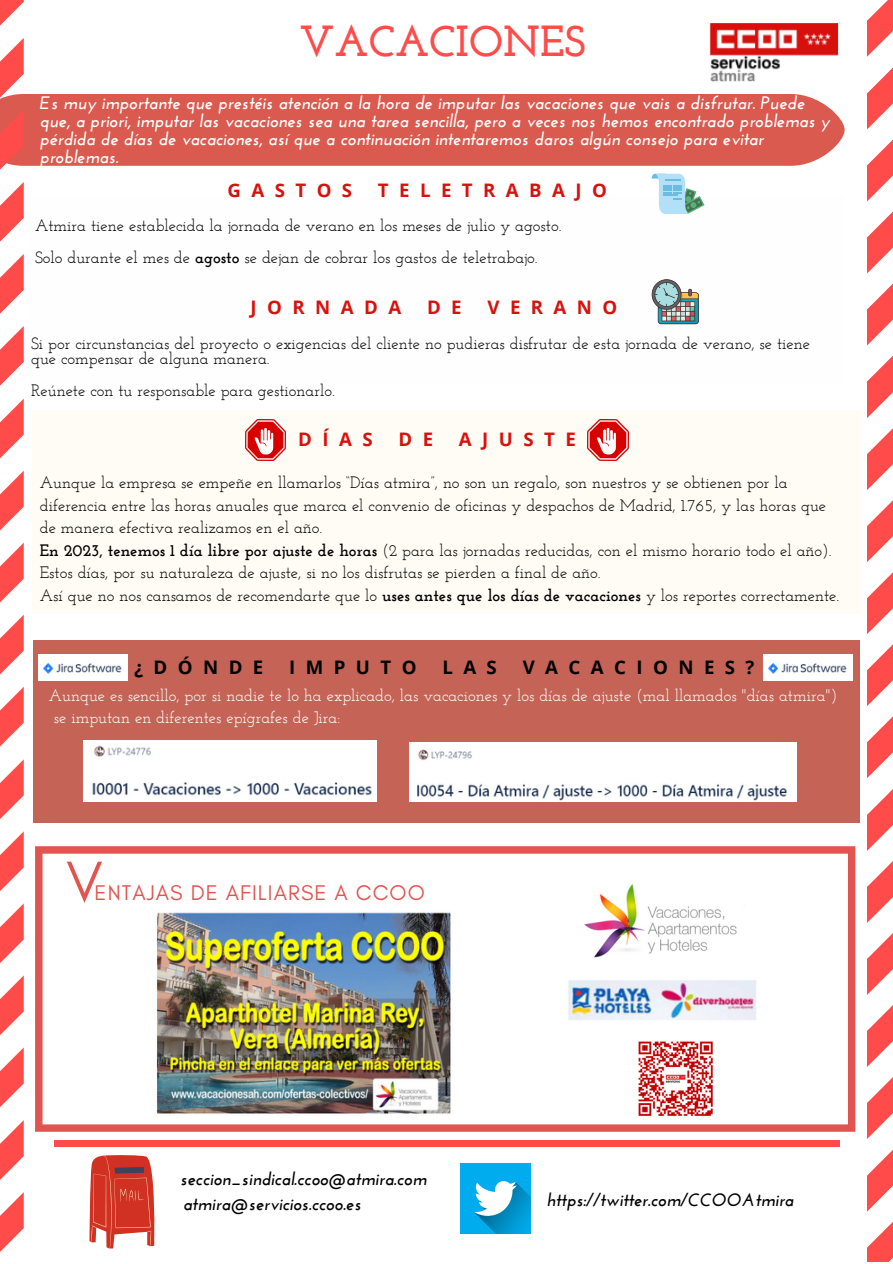
<style>
.page{position:relative;width:893px;height:1264px;background:#fff}
.page>*{position:absolute;margin:0;border:0;box-sizing:border-box;transform-origin:0 0}
.t1{font:57.15px "Glacial Indifference";color:#e1544f}
.t2{font:700 43.35px "Josefin Slab";color:#ff4c4a}
.t3{font:21.6px "Glacial Indifference";letter-spacing:.05em;color:#e1544f}
.t4{font:700 18.6px "Open Sans";letter-spacing:.56em;color:#d7120e}
.t5{font:700 18.6px "Open Sans";letter-spacing:.56em;color:#000}
.t6{font:italic 700 18px/18px "Josefin Sans";color:#fff}
.t7{font:italic 700 18px "Josefin Sans";color:#000}
.t8{font:16.5px/22.5px "Josefin Slab";color:#000}
.t9{font:16.5px/22.5px "Josefin Slab";color:#fff}
.s1{font-weight:700}
</style>
<div class="page">
<div style="left:23px;top:94px;width:821px;height:71px;background:#da5a4f"></div>
<svg style="left:0;top:0;width:23px;height:1252px"></svg>
<svg style="left:867px;top:0;width:25px;height:1261px"></svg>
<img style="left:710px;top:23px;width:129px;height:59px">
<svg style="left:89px;top:1155px;width:65px;height:93px;background:#d65a4f"></svg>
<img style="left:461px;top:1163px;width:69px;height:70px">
<div style="left:54px;top:1139px;width:785px;height:7px;background:#ff4c4a"></div>
<svg style="left:35px;top:846px;width:820px;height:285px"></svg>
<img style="left:152px;top:905px;width:304px;height:212px">
<img style="left:564px;top:977px;width:196px;height:46px">
<img style="left:574px;top:881px;width:176px;height:81px">
<img style="left:635px;top:1038px;width:80px;height:80px">
<div style="left:32px;top:410px;width:828px;height:203px;background:#fffbf5"></div>
<div style="left:34px;top:640px;width:825px;height:183px;background:#c46356"></div>
<img style="left:39px;top:654px;width:88px;height:26px">
<img style="left:763px;top:654px;width:89px;height:26px">
<img style="left:83px;top:741px;width:293px;height:60px">
<img style="left:410px;top:743px;width:386px;height:58px">
<img style="left:245px;top:419px;width:41px;height:41px">
<img style="left:588px;top:419px;width:40px;height:41px">
<svg style="left:651px;top:279px;width:47px;height:45px"></svg>
<svg style="left:651px;top:174px;width:53px;height:40px"></svg>
<p class="t2" style="left:299px;top:24px;width:287px">VACACIONES</p>
<p class="t6" style="left:40px;top:96px;width:791px">Es muy importante que prestéis atención a la hora de imputar las vacaciones que vais a disfrutar. Puede que, a priori, imputar las vacaciones sea una tarea sencilla, pero a veces nos hemos encontrado problemas y pérdida de días de vacaciones, así que a continuación intentaremos daros algún consejo para evitar problemas.</p>
<p class="t4" style="left:227px;top:177px;width:126px">GASTOS</p>
<p class="t4" style="left:378px;top:177px;width:230px">TELETRABAJO</p>
<p class="t8" style="left:35px;top:216px;width:528px">Atmira tiene establecida la jornada de verano en los meses de julio y agosto.</p>
<p class="t8" style="left:35px;top:247px;width:504px">Solo durante el mes de <span class="s1">agosto</span> se dejan de cobrar los gastos de teletrabajo.</p>
<p class="t4" style="left:250px;top:294px;width:152px">JORNADA</p>
<p class="t4" style="left:427px;top:294px;width:36px">D E</p>
<p class="t4" style="left:487px;top:294px;width:131px">VERANO</p>
<p class="t8" style="left:31px;top:336px;width:780px;line-height:15.8px">Si por circunstancias del proyecto o exigencias del cliente no pudieras disfrutar de esta jornada de verano, se tiene que compensar de alguna manera.</p>
<p class="t8" style="left:31px;top:380px;width:305px">Reúnete con tu responsable para gestionarlo.</p>
<p class="t4" style="left:298px;top:426px;width:76px">DÍAS</p>
<p class="t4" style="left:398px;top:426px;width:36px">D E</p>
<p class="t4" style="left:459px;top:426px;width:118px">AJUSTE</p>
<p class="t8" style="left:40px;top:473px;width:787px">Aunque la empresa se empeñe en llamarlos “Días atmira”, no son un regalo, son nuestros y se obtienen por la diferencia entre las horas anuales que marca el convenio de oficinas y despachos de Madrid, 1.765, y las horas que de manera efectiva realizamos en el año.</p>
<p class="t8" style="left:40px;top:540px;width:793px"><span class="s1">En 2023, tenemos 1 día libre por ajuste de horas</span> (2 para las jornadas reducidas, con el mismo horario todo el año).</p>
<p class="t8" style="left:40px;top:563px;width:562px">Estos días, por su naturaleza de ajuste, si no los disfrutas se pierden a final de año.</p>
<p class="t8" style="left:40px;top:585px;width:800px">Así que no nos cansamos de recomendarte que lo <span class="s1">uses antes que los días de vacaciones</span> y los reportes correctamente.</p>
<p class="t5" style="left:134px;top:654px;width:131px">¿DÓNDE</p>
<p class="t5" style="left:289px;top:654px;width:129px">IMPUTO</p>
<p class="t5" style="left:442px;top:654px;width:56px">LAS</p>
<p class="t5" style="left:522px;top:654px;width:233px">VACACIONES?</p>
<p class="t9" style="left:49px;top:685px;width:789px">Aunque es sencillo, por si nadie te lo ha explicado, las vacaciones y los días de ajuste (mal llamados "días atmira") se imputan en diferentes epígrafes de Jira:</p>
<p class="t1" style="left:66px;top:846px;width:38px">V</p>
<p class="t3" style="left:95px;top:879px;width:332px">ENTAJAS DE AFILIARSE A CCOO</p>
<p class="t7" style="left:180px;top:1171px;width:248px">seccion_sindical.ccoo@atmira.com</p>
<p class="t7" style="left:183px;top:1196px;width:180px">atmira@servicios.ccoo.es</p>
<p class="t7" style="left:546px;top:1192px;width:249px">https://twitter.com/CCOOAtmira</p>
</div>
